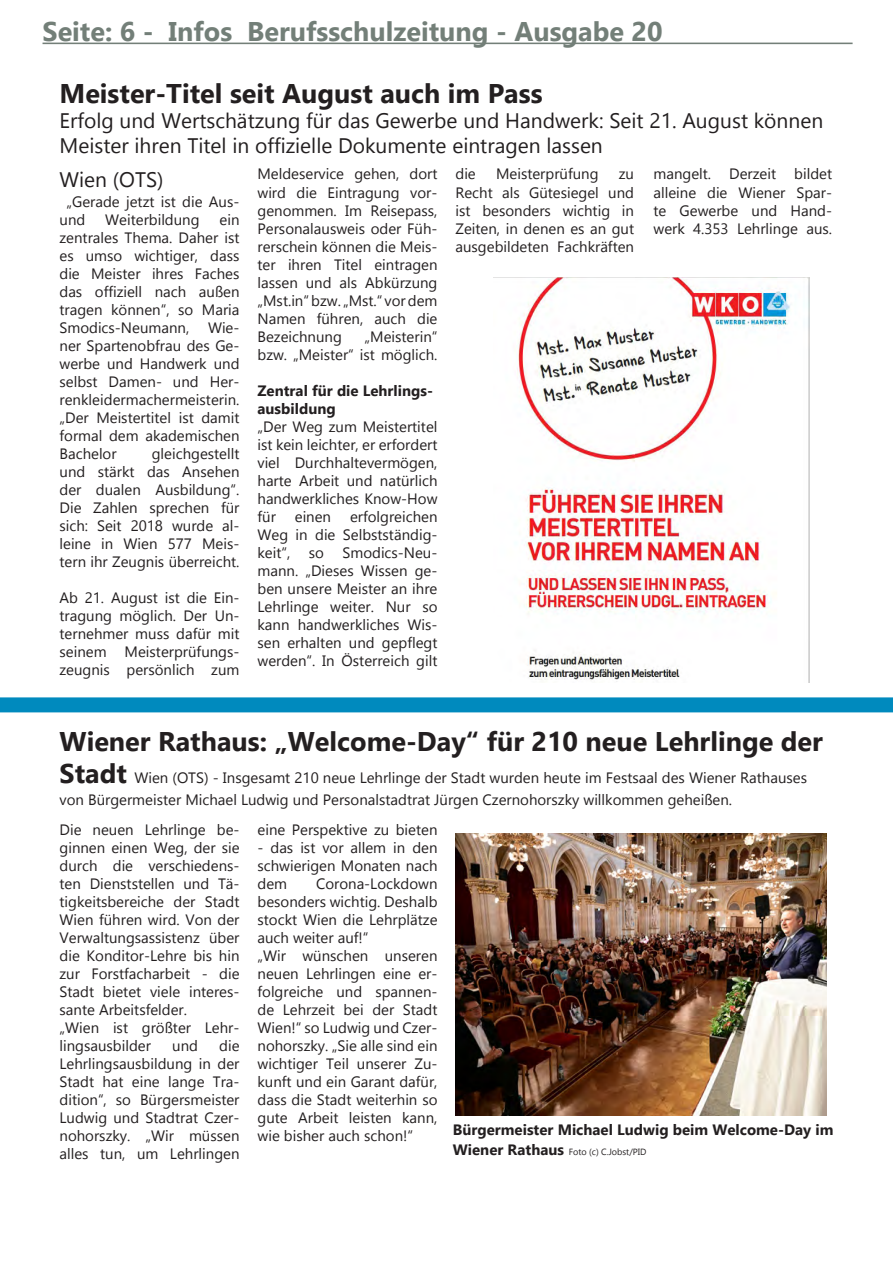
<style>
.page{position:relative;width:893px;height:1263px;background:#fff}
.page>*{position:absolute;margin:0;border:0;box-sizing:border-box;transform-origin:0 0}
.t1{font:700 27px "Gadugi";color:#231f20}
.t2{font:700 27px "Gadugi";color:#737f78}
.t3{font:21px/25.2px "Gadugi";color:#231f20}
.t4{font:15px/18px "Gadugi";color:#231f20;text-align:justify}
.t5{font:700 15px/18px "Gadugi";color:#231f20}
.t6{font:9px "Gadugi";color:#231f20}
.s1{font-weight:700;font-size:27px}
.s2{font-weight:700;font-size:15px}
</style>
<div class="page">
<hr style="left:43px;top:43px;width:810px;height:1px;background:#737f78">
<div style="left:0;top:697px;width:893px;height:15px;background:#008abe"></div>
<img style="left:493px;top:277px;width:317px;height:405px">
<img style="left:455px;top:833px;width:371px;height:282px">
<h1 class="t2" style="left:43px;top:15px;width:622px">Seite: 6 - Infos Berufsschulzeitung - Ausgabe 20</h1>
<h1 class="t1" style="left:60px;top:77px;width:485px">Meister-Titel seit August auch im Pass</h1>
<h2 class="t3" style="left:60px;top:108px;width:765px">Erfolg und Wertschätzung für das Gewerbe und Handwerk: Seit 21. August können<br>Meister ihren Titel in offizielle Dokumente eintragen lassen</h2>
<h2 class="t3" style="left:60px;top:167px;width:105px">Wien (OTS)</h2>
<p class="t4" style="left:60px;top:192px;width:181px;text-indent:7px">„Gerade jetzt ist die Aus&shy;und</p>
<p class="t4" style="left:455px;top:165px;width:22px">die</p>
<p class="t4" style="left:496px;top:165px;width:104px">Meisterprüfung</p>
<p class="t4" style="left:257px;top:165px;width:181px">Meldeservice gehen, dort wird die Eintragung vor&shy;genommen. Im Reisepass, Personalausweis oder Füh&shy;rerschein können die Meis&shy;ter ihren Titel eintragen lassen und als Abkürzung „Mst.in“ bzw. „Mst.“ vor dem Namen führen, auch die Bezeichnung</p>
<p class="t4" style="left:455px;top:165px;width:180px;text-indent:163px">zu Recht als Gütesiegel und ist besonders wichtig in Zeiten, in denen es an gut ausgebildeten Fachkräften</p>
<p class="t4" style="left:653px;top:165px;width:180px">mangelt. Derzeit bildet alleine die Wiener Spar&shy;te Gewerbe und Hand&shy;werk 4.353 Lehrlinge aus.</p>
<p class="t4" style="left:105px;top:210px;width:96px">Weiterbildung</p>
<p class="t4" style="left:60px;top:210px;width:182px;text-indent:160px">ein zentrales Thema. Daher ist es umso wichtiger, dass die Meister ihres Faches das offiziell nach außen tragen können“, so Maria Smodics-Neumann, Wie&shy;ner Spartenobfrau des Ge&shy;werbe und Handwerk und selbst Damen- und Her&shy;renkleidermachermeisterin. „Der Meistertitel ist damit formal dem akademischen Bachelor</p>
<p class="t4" style="left:257px;top:327px;width:181px;text-align:right">„Meisterin“<br>bzw. „Meister“ ist möglich.</p>
<p class="t5" style="left:257px;top:381px;width:177px">Zentral für die Lehrlings&shy;ausbildung</p>
<p class="t4" style="left:257px;top:417px;width:181px">„Der Weg zum Meistertitel ist kein leichter, er erfordert viel Durchhaltevermögen, harte Arbeit und natürlich handwerkliches Know-How für</p>
<p class="t4" style="left:60px;top:444px;width:181px;text-indent:92px">gleichgestellt und stärkt das Ansehen der dualen Ausbildung“.<br>Die Zahlen sprechen für sich: Seit 2018 wurde al&shy;leine in Wien 577 Meis&shy;tern ihr Zeugnis überreicht.</p>
<p class="t4" style="left:60px;top:588px;width:181px">Ab 21. August ist die Ein&shy;tragung möglich. Der Un&shy;ternehmer muss dafür mit seinem Meisterprüfungs&shy;zeugnis persönlich zum</p>
<p class="t4" style="left:257px;top:507px;width:181px;text-indent:93px">erfolgreichen Weg in die Selbstständig&shy;keit“, so Smodics-Neu&shy;mann. „Dieses Wissen ge&shy;ben unsere Meister an ihre Lehrlinge weiter. Nur so kann handwerkliches Wis&shy;sen erhalten und gepflegt werden“. In Österreich gilt</p>
<p class="t4" style="left:295px;top:507px;width:38px">einen</p>
<h1 class="t1" style="left:60px;top:725px;width:765px">Wiener Rathaus: „Welcome-Day“ für 210 neue Lehrlinge der</h1>
<p class="t4" style="left:60px;top:768px;width:749px;line-height:21px"><span class="s1">Stadt</span> Wien (OTS) - Insgesamt 210 neue Lehrlinge der Stadt wurden heute im Festsaal des Wiener Rathauses von Bürgermeister Michael Ludwig und Personalstadtrat Jürgen Czernohorszky willkommen geheißen.</p>
<p class="t4" style="left:60px;top:821px;width:181px;text-align:left">Die neuen Lehrlinge be&shy;ginnen einen Weg, der sie durch die verschiedens&shy;ten Dienststellen und Tä&shy;tigkeitsbereiche der Stadt<br>Wien führen wird. Von der<br>Verwaltungsassistenz über die Konditor-Lehre bis hin zur Forstfacharbeit - die<br>Stadt bietet viele interes&shy;sante Arbeitsfelder.<br>„Wien ist größter Lehr&shy;lingsausbilder</p>
<p class="t4" style="left:258px;top:821px;width:181px">eine Perspektive zu bieten</p>
<p class="t4" style="left:258px;top:839px;width:181px">- das ist vor allem in den schwierigen Monaten nach dem</p>
<p class="t4" style="left:258px;top:875px;width:181px;text-align:left;text-indent:59px">Corona-Lockdown besonders wichtig. Deshalb stockt Wien die Lehrplätze auch weiter auf!“<br>„Wir wünschen unseren neuen Lehrlingen eine er&shy;folgreiche und spannen&shy;de Lehrzeit bei der Stadt<br>Wien!“ so Ludwig und Czer&shy;nohorszky. „Sie alle sind ein wichtiger Teil unserer Zu&shy;kunft und ein Garant dafür, dass die Stadt weiterhin so gute Arbeit leisten kann, wie bisher auch schon!“</p>
<p class="t4" style="left:60px;top:1037px;width:181px;text-indent:160px">die Lehrlingsausbildung in der Stadt hat eine lange Tra&shy;dition“, so Bürgersmeister Ludwig und Stadtrat Czer&shy;nohorszky. „Wir müssen alles tun, um Lehrlingen</p>
<p class="t4" style="left:172px;top:1037px;width:27px">und</p>
<p class="t5" style="left:453px;top:1121px;width:382px">Bürgermeister Michael Ludwig beim Welcome-Day im</p>
<p class="t6" style="left:453px;top:1146px;width:195px"><span class="s2">Wiener Rathaus</span> Foto (c) C.Jobst/PID</p>
</div>
